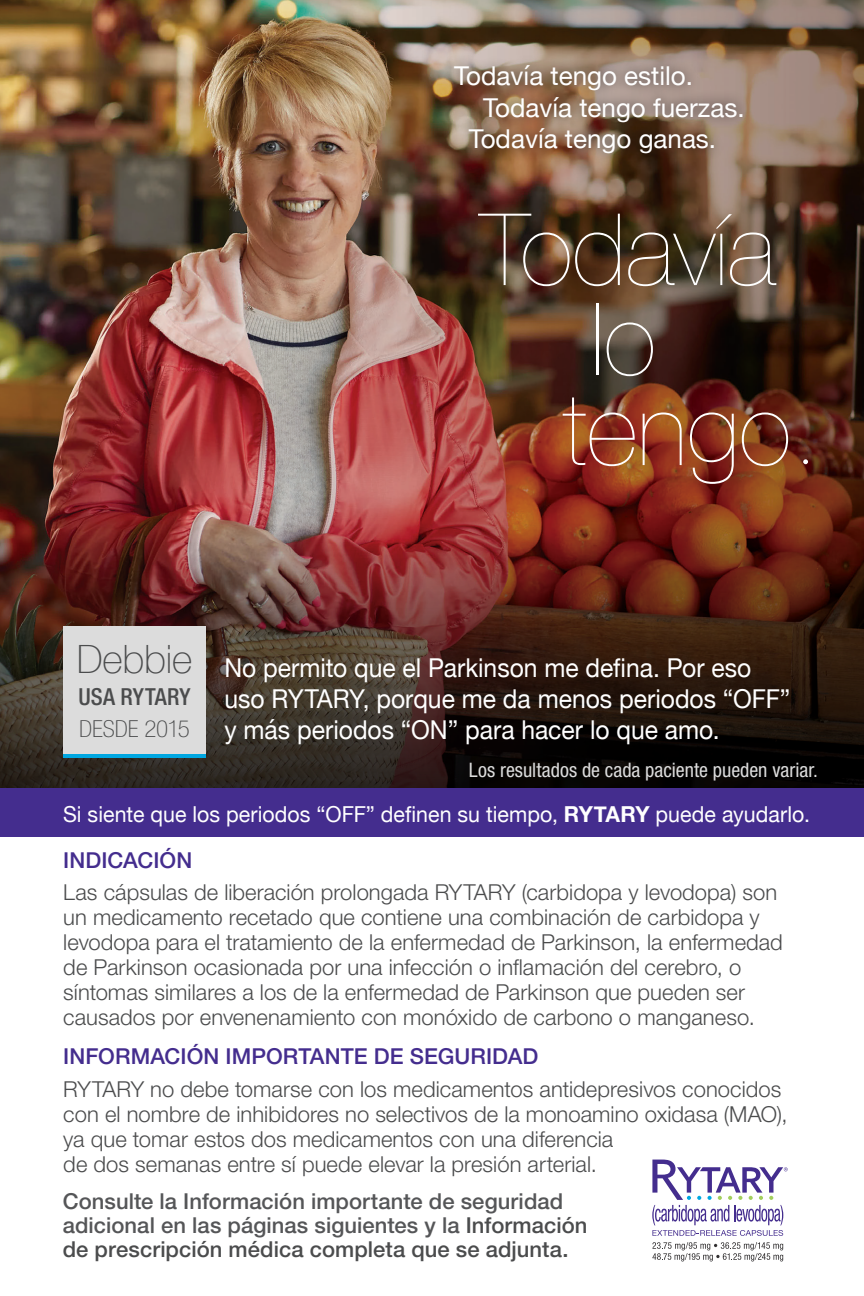
<style>
.page{position:relative;width:864px;height:1296px;background:#fff}
.page>*{position:absolute;margin:0;border:0;box-sizing:border-box;transform-origin:0 0}
.t1{font:200 100px/90px "Helvetica Neue";color:#fff}
.t2{font:100 39px "Helvetica Neue";letter-spacing:-.005em;color:#4b4c4d}
.t3{font:26px/31.2px "Helvetica Neue";color:#fff;scale:.95 1}
.t4{font:26px "Helvetica Neue";color:#fff}
.t5{font:500 condensed 23.6px "Helvetica Neue LT Std";letter-spacing:.005em;color:#4b4c4d}
.t6{font:100 condensed 23.6px "Helvetica Neue LT Std";letter-spacing:-.01em;color:#4b4c4d;scale:1.07 1}
.ISI_head{font:300 22px/25px "Helvetica Neue LT Std";color:#4b4c4d}
.ISI_body{font:300 22px/25px "Helvetica Neue LT Std";color:#4b4c4d}
.ISI_body-2{font:500 22px/24px "Helvetica Neue LT Std";letter-spacing:.005em;color:#555658}
.t7{font:22px "Helvetica Neue";letter-spacing:.005em;color:#fff}
.ISI_body-3{font:500 22px "Helvetica Neue LT Std";letter-spacing:.005em;color:#442d8e}
.ISI_head-2{font:500 22px "Helvetica Neue LT Std";color:#442d8e}
.ISI_head-3{font:condensed 20px "Helvetica Neue LT Std";color:#dcdcdc}
.s1{font-weight:700}
.s2{color:#4b4c4d}
</style>
<div class="page">
<img style="left:0;top:0;width:864px;height:498px">
<svg style="left:652px;top:1160px;width:136px;height:76px"></svg>
<svg style="left:652px;top:1242px;width:131px;height:19px"></svg>
<img style="left:0;top:498px;width:864px;height:290px">
<div style="left:443px;top:54px;width:311px;height:111px;background:#231f20;opacity:.75"></div>
<svg style="left:803px;top:459px;width:5px;height:5px"></svg>
<div style="left:0;top:788px;width:864px;height:49px;background:#442d8e"></div>
<div style="left:63px;top:626px;width:143px;height:132px;background:#dcdcdc"></div>
<hr style="left:63px;top:754px;width:143px;height:4px;background:#00a7e1">
<p class="t4" style="left:454px;top:57px;width:240px">Todavía tengo estilo.</p>
<p class="t4" style="left:483px;top:89px;width:263px">Todavía tengo fuerzas.</p>
<p class="t4" style="left:469px;top:120px;width:249px">Todavía tengo ganas.</p>
<p class="t1" style="left:563px;top:201px;width:229px;text-indent:-83px">Todavía lo tengo</p>
<p class="t2" style="left:77px;top:630px;width:117px">Debbie</p>
<p class="t5" style="left:78px;top:683px;width:114px">USA RYTARY</p>
<p class="t6" style="left:79px;top:716px;width:105px">DESDE 2015</p>
<p class="t3" style="left:224px;top:653px;width:597px">No permito que el Parkinson me defina. Por eso uso RYTARY, porque me da menos periodos “OFF” y más periodos “ON” para hacer lo que amo.</p>
<p class="ISI_head-3" style="left:469px;top:758px;width:351px">Los resultados de cada paciente pueden variar.</p>
<p class="t7" style="left:63px;top:798px;width:749px">Si siente que los periodos “OFF” definen su tiempo, <span class="s1">RYTARY</span> puede ayudarlo.</p>
<p class="ISI_head-2" style="left:63px;top:847px;width:130px">INDICACIÓN</p>
<p class="ISI_head" style="left:63px;top:879px;width:721px">Las cápsulas de liberación prolongada RYTARY (carbidopa y levodopa) son un medicamento recetado que contiene una combinación de carbidopa y levodopa para el tratamiento de la enfermedad de Parkinson, la enfermedad de Parkinson ocasionada por una infección o inflamación del cerebro, o síntomas similares a los de la enfermedad de Parkinson que pueden ser causados por envenenamiento con monóxido de carbono o manganeso.</p>
<p class="ISI_body-3" style="left:63px;top:1044px;width:477px">INFORMACIÓN IMPORTANTE DE SEGURIDAD</p>
<p class="ISI_body" style="left:63px;top:1076px;width:726px">RYTARY no debe tomarse con los medicamentos antidepresivos conocidos con el nombre de inhibidores no selectivos de la monoamino oxidasa (MAO), ya que tomar estos dos medicamentos con una diferencia<br>de dos semanas entre sí puede elevar la presión arterial.</p>
<p class="ISI_body-2" style="left:63px;top:1189px;width:526px">Consulte la Información importante de seguridad adicional en las páginas siguientes y la <span class="s2">Información de prescripción médica completa que se adjunta.</span></p>
</div>
